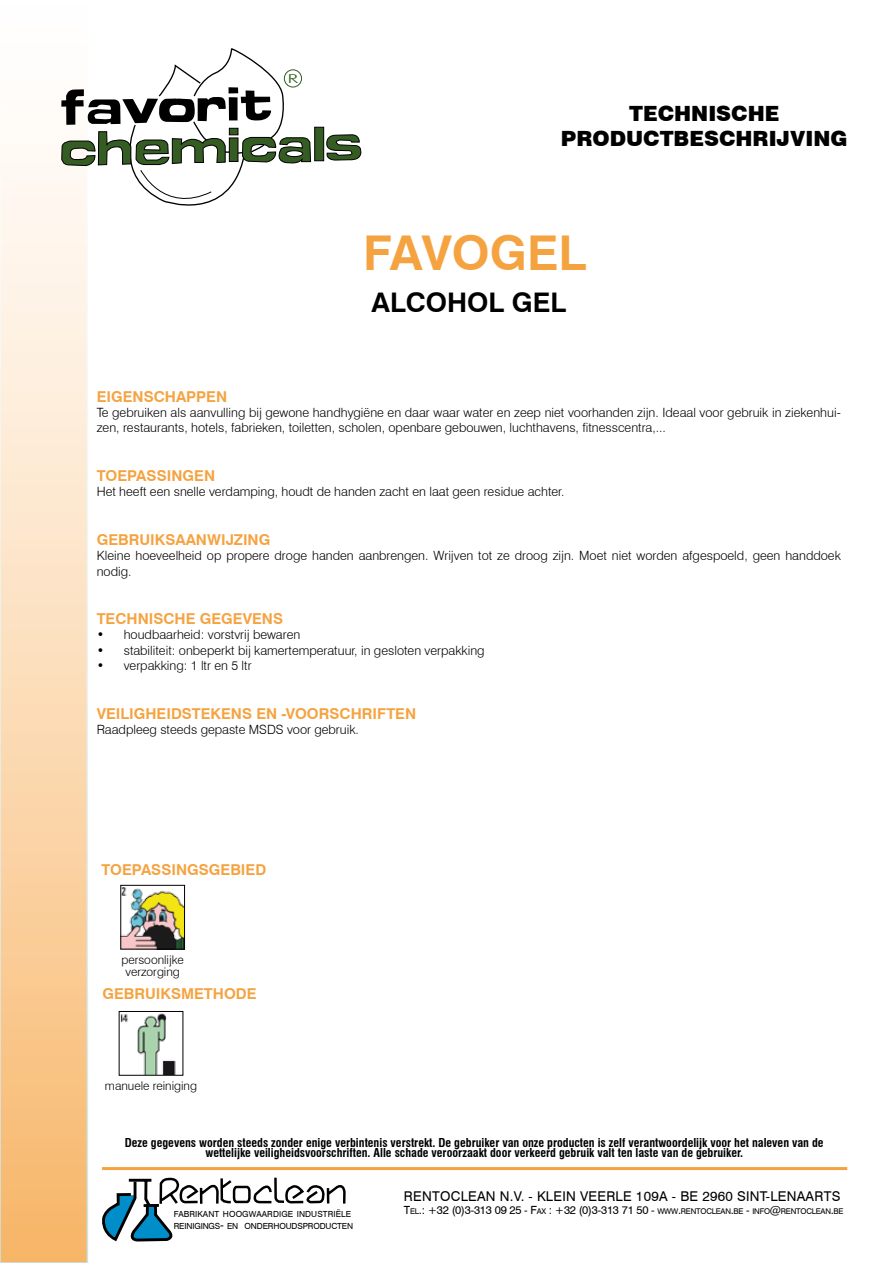
<style>
.page{position:relative;width:893px;height:1263px;background:#fff}
.page>*{position:absolute;margin:0;border:0;box-sizing:border-box;transform-origin:0 0}
.t1{font:700 48px "Swiss 721 BT";color:#f5a341}
.t2{font:700 27px "Swiss 721 BT";color:#000}
.t3{font:900 21px/25.2px "Swiss 721 BT";color:#000;text-align:center}
.t4{font:700 15px "Swiss 721 BT";color:#f5a341}
.t5{font:13.5px "Swiss 721 BT";letter-spacing:.02em;color:#000}
.t6{font:300 12.75px/15.3px "Swiss 721 BT";color:#000}
.t7{font:300 12.45px "Futura BT";color:#355d23;scale:1.67 1}
.t8{font:700 condensed 12px/10.5px "Swiss 721 BT";color:#000;text-align:center}
.t9{font:300 12px/12px "Swiss 721 BT";color:#000;text-align:center}
.t10{font:11.25px "Swiss 721 BT";letter-spacing:-.02em;color:#000}
.t11{font:8.4px "Swiss 721 BT";letter-spacing:.015em;color:#000}
.t12{font:8.4px "Swiss 721 BT";letter-spacing:-.01em;color:#000}
.s1{font-size:7.8px}
.s2{font-size:12px}
</style>
<div class="page">
<div style="left:0;top:0;width:87px;height:1263px;background:linear-gradient(to bottom,#fff,#f8b96f)"></div>
<div style="left:0;top:0;width:88px;height:1263px;border:2px solid #fff"></div>
<hr style="left:102px;top:1167px;width:745px;height:3px;background:#f5a341">
<img style="left:122px;top:887px;width:61px;height:60px">
<div style="left:120px;top:885px;width:65px;height:64px;border:1px solid #000"></div>
<img style="left:121px;top:1013px;width:55px;height:61px">
<div style="left:119px;top:1011px;width:64px;height:65px;border:1px solid #000"></div>
<div style="left:314px;top:127px;width:10px;height:34px;background:#355d23;border:1px solid #000"></div>
<svg style="left:326px;top:134px;width:35px;height:27px"></svg>
<svg style="left:61px;top:48px;width:251px;height:166px"></svg>
<div style="left:286px;top:151px;width:17px;height:6px;background:#fff;border-radius:50%"></div>
<div style="left:285px;top:150px;width:18px;height:7px;border:1px solid #000;border-radius:50%"></div>
<div style="left:284px;top:69px;width:18px;height:19px;border:1px solid #355d23;border-radius:50%"></div>
<svg style="left:102px;top:1178px;width:244px;height:63px"></svg>
<p class="t7" style="left:287px;top:71px;width:8px">R</p>
<h3 class="t3" style="left:561px;top:101px;width:288px">TECHNISCHE<br>PRODUCTBESCHRIJVING</h3>
<h1 class="t1" style="left:363px;top:224px;width:225px">FAVOGEL</h1>
<h2 class="t2" style="left:372px;top:286px;width:196px">ALCOHOL GEL</h2>
<p class="t4" style="left:97px;top:387px;width:132px">EIGENSCHAPPEN</p>
<p class="t6" style="left:97px;top:405px;width:746px">Te gebruiken als aanvulling bij gewone handhygiëne en daar waar water en zeep niet voorhanden zijn. Ideaal voor gebruik in ziekenhui&shy;zen, restaurants, hotels, fabrieken, toiletten, scholen, openbare gebouwen, luchthavens, fitnesscentra,...</p>
<p class="t4" style="left:97px;top:467px;width:120px">TOEPASSINGEN</p>
<p class="t6" style="left:97px;top:484px;width:469px">Het heeft een snelle verdamping, houdt de handen zacht en laat geen residue achter.</p>
<p class="t4" style="left:97px;top:530px;width:175px">GEBRUIKSAANWIJZING</p>
<p class="t6" style="left:97px;top:548px;width:746px">Kleine hoeveelheid op propere droge handen aanbrengen. Wrijven tot ze droog zijn. Moet niet worden afgespoeld, geen handdoek nodig.</p>
<p class="t4" style="left:97px;top:610px;width:188px">TECHNISCHE GEGEVENS</p>
<p class="t6" style="left:97px;top:627px;width:205px">• houdbaarheid: vorstvrij bewaren</p>
<p class="t6" style="left:97px;top:642px;width:389px">• stabiliteit: onbeperkt bij kamertemperatuur, in gesloten verpakking</p>
<p class="t6" style="left:97px;top:658px;width:156px">• verpakking: 1 ltr en 5 ltr</p>
<p class="t4" style="left:97px;top:704px;width:321px">VEILIGHEIDSTEKENS EN -VOORSCHRIFTEN</p>
<p class="t6" style="left:97px;top:722px;width:264px">Raadpleeg steeds gepaste MSDS voor gebruik.</p>
<p class="t4" style="left:101px;top:860px;width:166px">TOEPASSINGSGEBIED</p>
<p class="t9" style="left:121px;top:953px;width:64px">persoonlijke verzorging</p>
<p class="t4" style="left:102px;top:985px;width:156px">GEBRUIKSMETHODE</p>
<p class="t9" style="left:105px;top:1080px;width:94px">manuele reiniging</p>
<p class="t8" style="left:125px;top:1137px;width:700px">Deze gegevens worden steeds zonder enige verbintenis verstrekt. De gebruiker van onze producten is zelf verantwoordelijk voor het naleven van de wettelijke veiligheidsvoorschriften. Alle schade veroorzaakt door verkeerd gebruik valt ten laste van de gebruiker.</p>
<p class="t5" style="left:404px;top:1188px;width:194px">RENTOCLEAN N.V. - KLE IN VEERLE</p>
<p class="t5" style="left:636px;top:1188px;width:152px">109A - BE 2960 SINT-LENAARTS</p>
<p class="t11" style="left:174px;top:1209px;width:179px">FABRIKANT HOOGWAARDIGE INDUSTRIËLE</p>
<p class="t10" style="left:404px;top:1203px;width:441px">T<span class="s1">EL</span>.: +32 (0)3-313 09 25 - F<span class="s1">AX</span> : +32 (0)3-313 71 50 - <span class="s1">WWW</span>.<span class="s1">RENTOCLEAN</span>.<span class="s1">BE</span> - <span class="s1">INFO</span>@<span class="s1">RENTOCLEAN</span>.<span class="s1">BE</span></p>
<p class="t12" style="left:174px;top:1221px;width:181px">REINIGINGS<span class="s2">-</span> EN ONDERHOUDSPRODUCTEN</p>
</div>
